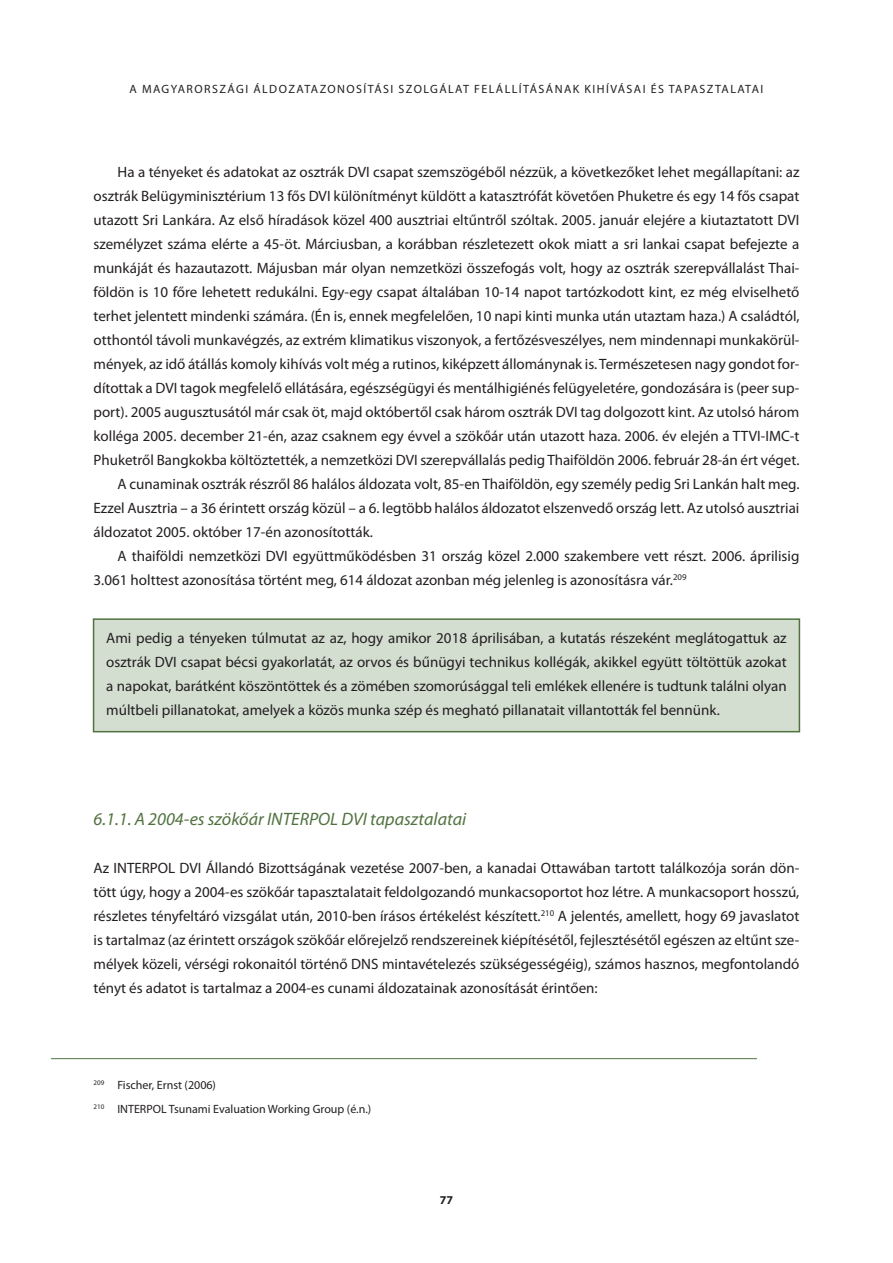
<style>
.page{position:relative;width:893px;height:1263px;background:#fff}
.page>*{position:absolute;margin:0;border:0;box-sizing:border-box;transform-origin:0 0}
.t1{font:italic 18px "Myriad Pro";color:#517240}
.t2{font:15px/24px "Myriad Pro";color:#231f20;text-align:justify}
.t3{font:12px "Myriad Pro";letter-spacing:.12em;color:#231f20}
.t4{font:12px/24px "Myriad Pro";color:#231f20}
.t5{font:700 12px "Myriad Pro";color:#231f20}
</style>
<div class="page">
<div style="left:94px;top:619px;width:705px;height:113px;background:#d3ded1"></div>
<div style="left:93px;top:618px;width:707px;height:114px;border:2px solid #517240"></div>
<hr style="left:51px;top:1058px;width:706px;height:1px;background:#517240">
<p class="t3" style="left:130px;top:82px;width:635px">A MAGYARORSZÁGI ÁLDOZATAZONOSÍTÁSI SZOLGÁLAT FELÁLLÍTÁSÁNAK KIHÍVÁSAI ÉS TAPASZTALATAI</p>
<p class="t2" style="left:118px;top:160px;width:683px">Ha a tényeket és adatokat az osztrák DVI csapat szemszögéből nézzük, a következőket lehet megállapítani: az</p>
<p class="t2" style="left:94px;top:184px;width:707px">osztrák Belügyminisztérium 13 fős DVI különítményt küldött a katasztrófát követően Phuketre és egy 14 fős csapat</p>
<p class="t2" style="left:94px;top:208px;width:707px">utazott Sri Lankára. Az első híradások közel 400 ausztriai eltűntről szóltak. 2005. január elejére a kiutaztatott DVI</p>
<p class="t2" style="left:94px;top:232px;width:707px">személyzet száma elérte a 45-öt. Márciusban, a korábban részletezett okok miatt a sri lankai csapat befejezte a</p>
<p class="t2" style="left:94px;top:256px;width:707px">munkáját és hazautazott. Májusban már olyan nemzetközi összefogás volt, hogy az osztrák szerepvállalást Thai-</p>
<p class="t2" style="left:94px;top:280px;width:707px">földön is 10 főre lehetett redukálni. Egy-egy csapat általában 10-14 napot tartózkodott kint, ez még elviselhető</p>
<p class="t2" style="left:94px;top:304px;width:707px">terhet jelentett mindenki számára. (Én is, ennek megfelelően, 10 napi kinti munka után utaztam haza.) A családtól,</p>
<p class="t2" style="left:94px;top:328px;width:707px">otthontól távoli munkavégzés, az extrém klimatikus viszonyok, a fertőzésveszélyes, nem mindennapi munkakörül-</p>
<p class="t2" style="left:94px;top:352px;width:707px">mények, az idő átállás komoly kihívás volt még a rutinos, kiképzett állománynak is. Természetesen nagy gondot for-</p>
<p class="t2" style="left:94px;top:376px;width:707px">dítottak a DVI tagok megfelelő ellátására, egészségügyi és mentálhigiénés felügyeletére, gondozására is (peer sup-</p>
<p class="t2" style="left:94px;top:400px;width:707px">port). 2005 augusztusától már csak öt, majd októbertől csak három osztrák DVI tag dolgozott kint. Az utolsó három</p>
<p class="t2" style="left:94px;top:424px;width:707px">kolléga 2005. december 21-én, azaz csaknem egy évvel a szökőár után utazott haza. 2006. év elején a TTVI-IMC-t</p>
<p class="t2" style="left:94px;top:448px;width:707px">Phuketről Bangkokba költöztették, a nemzetközi DVI szerepvállalás pedig Thaiföldön 2006. február 28-án ért véget.</p>
<p class="t2" style="left:118px;top:472px;width:683px">A cunaminak osztrák részről 86 halálos áldozata volt, 85-en Thaiföldön, egy személy pedig Sri Lankán halt meg.</p>
<p class="t2" style="left:94px;top:496px;width:707px">Ezzel Ausztria – a 36 érintett ország közül – a 6. legtöbb halálos áldozatot elszenvedő ország lett. Az utolsó ausztriai</p>
<p class="t2" style="left:94px;top:520px;width:281px">áldozatot 2005. október 17-én azonosították.</p>
<p class="t2" style="left:118px;top:544px;width:683px">A thaiföldi nemzetközi DVI együttműködésben 31 ország közel 2.000 szakembere vett részt. 2006. áprilisig</p>
<p class="t2" style="left:94px;top:568px;width:594px">3.061 holttest azonosítása történt meg, 614 áldozat azonban még jelenleg is azonosításra vár.<sup>209</sup></p>
<p class="t2" style="left:106px;top:626px;width:682px">Ami pedig a tényeken túlmutat az az, hogy amikor 2018 áprilisában, a kutatás részeként meglátogattuk az osztrák DVI csapat bécsi gyakorlatát, az orvos és bűnügyi technikus kollégák, akikkel együtt töltöttük azokat a napokat, barátként köszöntöttek és a zömében szomorúsággal teli emlékek ellenére is tudtunk találni olyan múltbeli pillanatokat, amelyek a közös munka szép és megható pillanatait villantották fel bennünk.</p>
<p class="t1" style="left:94px;top:808px;width:374px">6.1.1. A 2004-es szökőár INTERPOL DVI tapasztalatai</p>
<p class="t2" style="left:94px;top:856px;width:707px">Az INTERPOL DVI Állandó Bizottságának vezetése 2007-ben, a kanadai Ottawában tartott találkozója során dön&shy;tött úgy, hogy a 2004-es szökőár tapasztalatait feldolgozandó munkacsoportot hoz létre. A munkacsoport hosszú, részletes tényfeltáró vizsgálat után, 2010-ben írásos értékelést készített.<sup>210</sup> A jelentés, amellett, hogy 69 javaslatot is tartalmaz (az érintett országok szökőár előrejelző rendszereinek kiépítésétől, fejlesztésétől egészen az eltűnt sze&shy;mélyek közeli, vérségi rokonaitól történő DNS mintavételezés szükségességéig), számos hasznos, megfontolandó tényt és adatot is tartalmaz a 2004-es cunami áldozatainak azonosítását érintően:</p>
<p class="t4" style="left:94px;top:1073px;width:279px"><sup>209</sup> Fischer, Ernst (2006)<br><sup>210</sup> INTERPOL Tsunami Evaluation Working Group (é.n.)</p>
<p class="t5" style="left:440px;top:1192px;width:15px">77</p>
</div>
